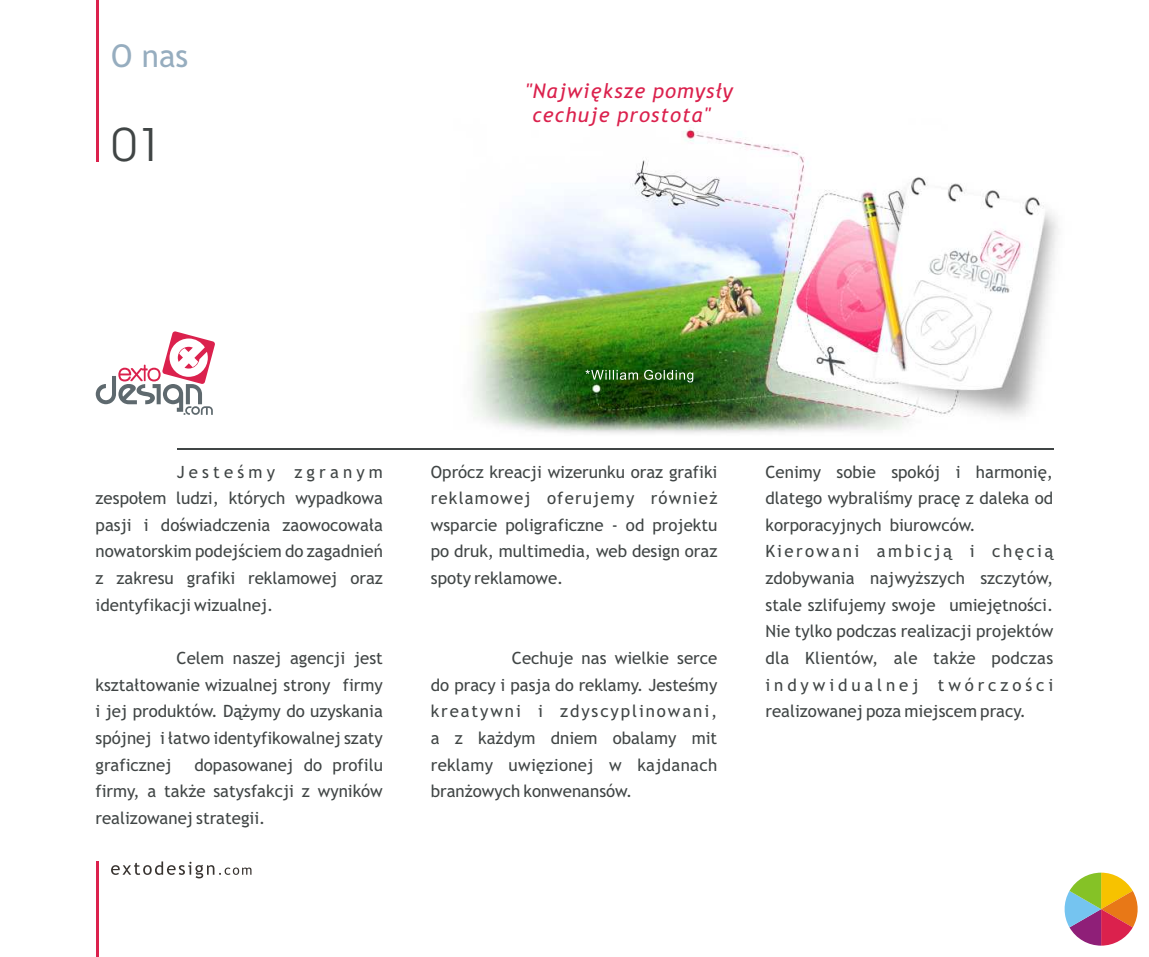
<style>
.page{position:relative;width:1149px;height:957px;background:#fff}
.page>*{position:absolute;margin:0;border:0;box-sizing:border-box;transform-origin:0 0}
.t1{font:46.35px "Avant Garde IT Cby BT";color:#404545}
.t2{font:31.5px "Trebuchet MS";color:#96adbf}
.t3{font:italic 20.25px/23.6px "Trebuchet MS";letter-spacing:.055em;color:#db214d}
.t4{font:16.88px/26.6px "Trebuchet MS";color:#404545}
.t5{font:16.88px "Trebuchet MS";letter-spacing:.02em;color:#404545}
.t6{font:16.88px "Trebuchet MS";letter-spacing:.07em;color:#404545}
.t7{font:16.88px "Trebuchet MS";letter-spacing:.115em;color:#404545}
.t8{font:16.88px "Trebuchet MS";letter-spacing:.145em;color:#404545}
.t9{font:16.88px "Trebuchet MS";letter-spacing:.23em;color:#404545}
.t10{font:16.88px "Trebuchet MS";letter-spacing:.245em;color:#404545}
</style>
<div class="page">
<img style="left:422px;top:129px;width:636px;height:321px">
<svg style="left:96px;top:331px;width:119px;height:84px"></svg>
<svg style="left:111px;top:861px;width:140px;height:17px"></svg>
<svg style="left:1064px;top:872px;width:74px;height:73px"></svg>
<hr style="left:96px;top:0;width:2px;height:162px;background:#db214d">
<hr style="left:96px;top:861px;width:2px;height:96px;background:#db214d">
<hr style="left:177px;top:448px;width:875px;height:1px;background:#404545">
<svg style="left:585px;top:370px;width:108px;height:12px"></svg>
<h2 class="t2" style="left:111px;top:44px;width:79px">O nas</h2>
<h1 class="t1" style="left:111px;top:126px;width:54px">01</h1>
<p class="t3" style="left:532px;top:81px;width:202px;text-indent:-7px">"Najwiêksze pomys³y cechuje prostota"</p>
<p class="t10" style="left:177px;top:465px;width:208px">Jesteœmy zgranym</p>
<p class="t4" style="left:431px;top:460px;width:288px">Oprócz kreacji wizerunku oraz grafiki</p>
<p class="t4" style="left:765px;top:460px;width:289px">Cenimy sobie spokój i harmoniê,</p>
<p class="t4" style="left:96px;top:486px;width:289px">zespo³em ludzi, których wypadkowa</p>
<p class="t6" style="left:431px;top:492px;width:288px">reklamowej oferujemy równie¿</p>
<p class="t4" style="left:765px;top:486px;width:289px">dlatego wybraliœmy pracê z daleka od</p>
<p class="t4" style="left:96px;top:513px;width:289px">pasji i doœwiadczenia zaowocowa³a</p>
<p class="t4" style="left:430px;top:513px;width:288px">wsparcie poligraficzne - od projektu</p>
<p class="t4" style="left:765px;top:513px;width:212px">korporacyjnych biurowców.</p>
<p class="t4" style="left:96px;top:540px;width:289px">nowatorskim podejœciem do zagadnieñ</p>
<p class="t4" style="left:430px;top:540px;width:288px">po druk, multimedia, web design oraz</p>
<p class="t8" style="left:765px;top:545px;width:289px">Kierowani ambicj¹ i chêci¹</p>
<p class="t4" style="left:96px;top:566px;width:289px">z zakresu grafiki reklamowej oraz</p>
<p class="t4" style="left:430px;top:566px;width:134px">spoty reklamowe.</p>
<p class="t4" style="left:765px;top:566px;width:289px">zdobywania najwy¿szych szczytów,</p>
<p class="t4" style="left:96px;top:593px;width:179px">identyfikacji wizualnej.</p>
<p class="t4" style="left:765px;top:593px;width:289px">stale szlifujemy swoje umiejêtnoœci.<br>Nie tylko podczas realizacji projektów</p>
<p class="t4" style="left:177px;top:646px;width:208px">Celem naszej agencji jest</p>
<p class="t4" style="left:511px;top:646px;width:207px">Cechuje nas wielkie serce</p>
<p class="t5" style="left:765px;top:651px;width:289px">dla Klientów, ale tak¿e podczas</p>
<p class="t4" style="left:96px;top:673px;width:288px">kszta³towanie wizualnej strony firmy</p>
<p class="t4" style="left:430px;top:673px;width:288px">do pracy i pasja do reklamy. Jesteœmy</p>
<p class="t9" style="left:765px;top:678px;width:289px">indywidualnej twórczoœci</p>
<p class="t4" style="left:95px;top:699px;width:289px">i jej produktów. D¹¿ymy do uzyskania</p>
<p class="t7" style="left:430px;top:705px;width:288px">kreatywni i zdyscyplinowani,</p>
<p class="t4" style="left:765px;top:699px;width:262px">realizowanej poza miejscem pracy.</p>
<p class="t4" style="left:95px;top:726px;width:289px">spójnej i ³atwo identyfikowalnej szaty</p>
<p class="t4" style="left:430px;top:726px;width:288px">a z ka¿dym dniem obalamy mit</p>
<p class="t4" style="left:95px;top:753px;width:77px">graficznej</p>
<p class="t4" style="left:194px;top:753px;width:190px">dopasowanej do profilu</p>
<p class="t5" style="left:430px;top:758px;width:288px">reklamy uwiêzionej w kajdanach</p>
<p class="t4" style="left:95px;top:779px;width:289px">firmy, a tak¿e satysfakcji z wyników</p>
<p class="t4" style="left:430px;top:779px;width:203px">bran¿owych konwenansów.</p>
<p class="t4" style="left:95px;top:806px;width:171px">realizowanej strategii.</p>
</div>
